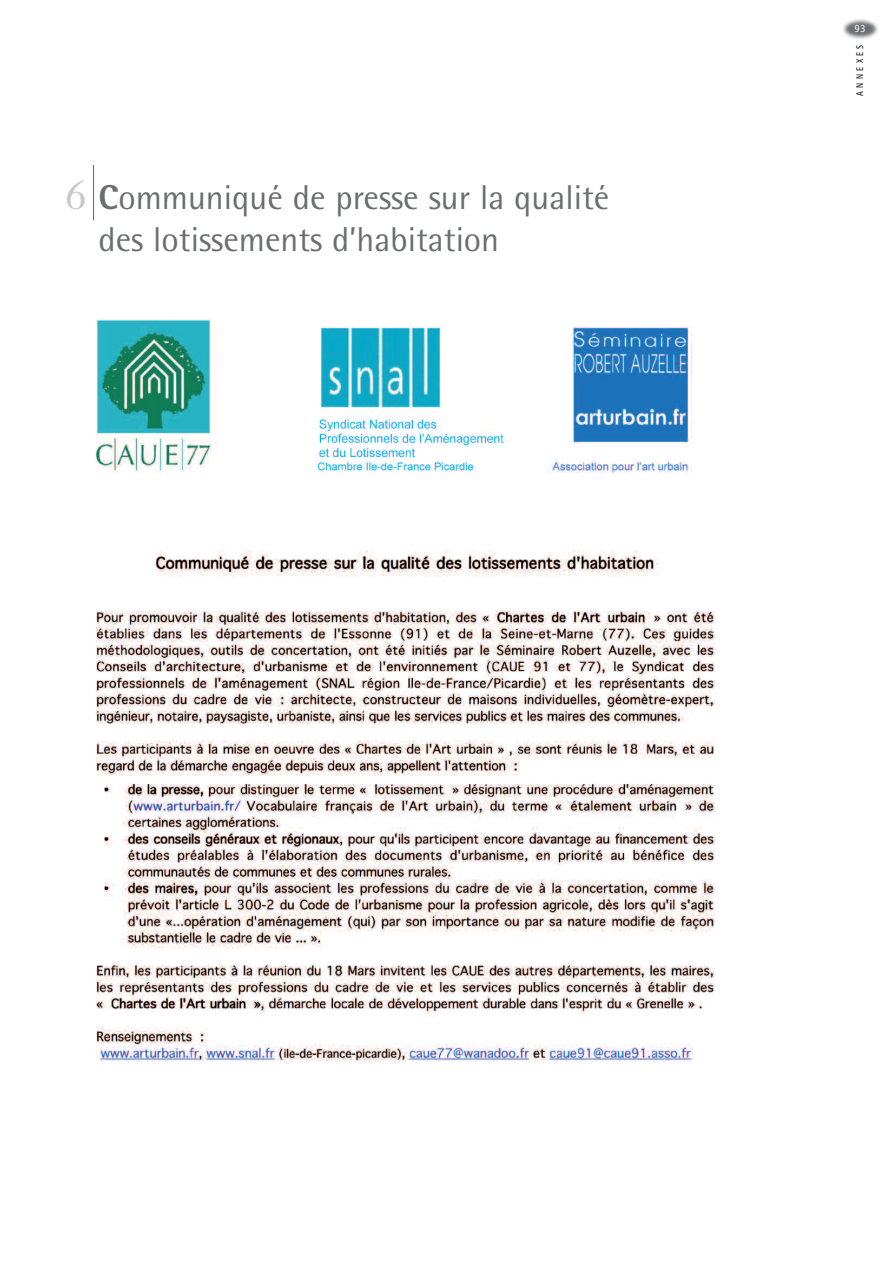
<style>
.page{position:relative;width:893px;height:1263px;background:#fff}
.page>*{position:absolute;margin:0;border:0;box-sizing:border-box;transform-origin:0 0}
.t1{font:34.5px/42px "Rotis Semi Sans";color:#6c6d70}
.t2{font:11.25px "Officina Sans";color:#fff}
.t3{font:700 9.75px "Rotis Sans Serif";letter-spacing:.43em;color:#231f20;scale:.8 1}
.s1{font-family:"Janson Text";font-size:40.5px;color:#c7c8ca}
.s2{font-weight:800}
</style>
<div class="page">
<img style="left:843px;top:19px;width:35px;height:20px">
<img style="left:95px;top:319px;width:619px;height:742px">
<hr style="left:93px;top:165px;width:1px;height:55px;background:#6c6d70">
<p class="t1" style="left:99px;top:180px;width:512px;text-indent:-33px"><span class="s1">6</span> <span class="s2">C</span>ommuniqué de presse sur la qualité des lotissements d’habitation</p>
<p class="t2" style="left:854px;top:22px;width:13px">93</p>
<p class="t3" style="left:856px;top:96px;width:65px;rotate:-90deg">ANNEXES</p>
</div>
